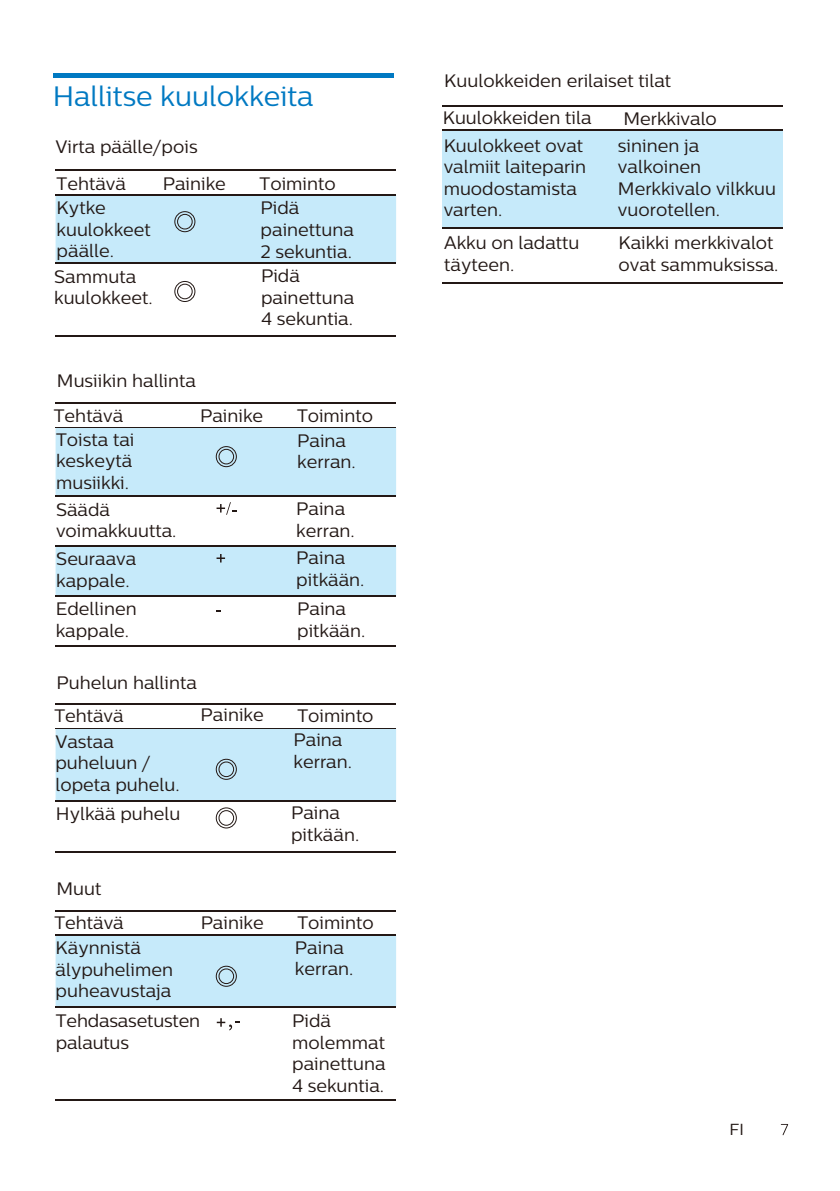
<style>
.page{position:relative;width:840px;height:1191px;background:#fff}
.page>*{position:absolute;margin:0;border:0;box-sizing:border-box;transform-origin:0 0}
.t1{font:28px "Centrale Sans";color:#0079c2}
.t2{font:18px/21.6px "Centrale Sans";color:#231815}
.t3{font:16px "Centrale Sans";color:#231815}
</style>
<div class="page">
<svg style="left:780px;top:1124px;width:7px;height:11px"></svg>
<div style="left:607px;top:130px;width:175px;height:98px;background:#c6eafa"></div>
<div style="left:442px;top:130px;width:165px;height:98px;background:#c6eafa"></div>
<hr style="left:442px;top:105px;width:165px;height:1px;background:#231815">
<hr style="left:607px;top:105px;width:175px;height:1px;background:#231815">
<hr style="left:442px;top:130px;width:165px;height:1px;background:#231815">
<hr style="left:607px;top:130px;width:175px;height:1px;background:#231815">
<hr style="left:442px;top:227px;width:165px;height:1px;background:#231815">
<hr style="left:607px;top:227px;width:175px;height:1px;background:#231815">
<hr style="left:442px;top:282px;width:165px;height:1px;background:#231815">
<hr style="left:607px;top:282px;width:175px;height:1px;background:#231815">
<div style="left:56px;top:195px;width:340px;height:68px;background:#c6eafa"></div>
<hr style="left:56px;top:170px;width:96px;height:1px;background:#231815">
<hr style="left:152px;top:170px;width:91px;height:1px;background:#231815">
<hr style="left:243px;top:170px;width:153px;height:1px;background:#231815">
<hr style="left:56px;top:194px;width:96px;height:1px;background:#231815">
<hr style="left:152px;top:194px;width:91px;height:1px;background:#231815">
<hr style="left:243px;top:194px;width:153px;height:1px;background:#231815">
<hr style="left:56px;top:263px;width:96px;height:1px;background:#231815">
<hr style="left:152px;top:263px;width:91px;height:1px;background:#231815">
<hr style="left:243px;top:263px;width:153px;height:1px;background:#231815">
<hr style="left:56px;top:335px;width:96px;height:1px;background:#231815">
<hr style="left:152px;top:335px;width:91px;height:1px;background:#231815">
<hr style="left:243px;top:335px;width:153px;height:1px;background:#231815">
<svg style="left:56px;top:428px;width:340px;height:167px;fill:#c6eafa"></svg>
<hr style="left:56px;top:403px;width:133px;height:1px;background:#231815">
<hr style="left:189px;top:403px;width:97px;height:1px;background:#231815">
<hr style="left:286px;top:403px;width:110px;height:1px;background:#231815">
<hr style="left:56px;top:427px;width:133px;height:1px;background:#231815">
<hr style="left:189px;top:427px;width:97px;height:1px;background:#231815">
<hr style="left:286px;top:427px;width:110px;height:1px;background:#231815">
<hr style="left:56px;top:496px;width:133px;height:1px;background:#231815">
<hr style="left:189px;top:496px;width:97px;height:1px;background:#231815">
<hr style="left:286px;top:496px;width:110px;height:1px;background:#231815">
<hr style="left:56px;top:545px;width:133px;height:1px;background:#231815">
<hr style="left:189px;top:545px;width:97px;height:1px;background:#231815">
<hr style="left:286px;top:545px;width:110px;height:1px;background:#231815">
<hr style="left:56px;top:595px;width:133px;height:1px;background:#231815">
<hr style="left:189px;top:595px;width:97px;height:1px;background:#231815">
<hr style="left:286px;top:595px;width:110px;height:1px;background:#231815">
<hr style="left:56px;top:645px;width:133px;height:1px;background:#231815">
<hr style="left:189px;top:645px;width:97px;height:1px;background:#231815">
<hr style="left:286px;top:645px;width:110px;height:1px;background:#231815">
<svg style="left:216px;top:502px;width:20px;height:13px"></svg>
<svg style="left:216px;top:554px;width:9px;height:8px"></svg>
<div style="left:56px;top:728px;width:340px;height:72px;background:#c6eafa"></div>
<hr style="left:56px;top:703px;width:108px;height:1px;background:#231815">
<hr style="left:164px;top:703px;width:114px;height:1px;background:#231815">
<hr style="left:278px;top:703px;width:118px;height:1px;background:#231815">
<hr style="left:56px;top:727px;width:108px;height:1px;background:#231815">
<hr style="left:164px;top:727px;width:114px;height:1px;background:#231815">
<hr style="left:278px;top:727px;width:118px;height:1px;background:#231815">
<hr style="left:56px;top:800px;width:108px;height:1px;background:#231815">
<hr style="left:164px;top:800px;width:114px;height:1px;background:#231815">
<hr style="left:278px;top:800px;width:118px;height:1px;background:#231815">
<hr style="left:56px;top:851px;width:108px;height:1px;background:#231815">
<hr style="left:164px;top:851px;width:114px;height:1px;background:#231815">
<hr style="left:278px;top:851px;width:118px;height:1px;background:#231815">
<hr style="left:53px;top:73px;width:340px;height:4px;background:#0079c2">
<div style="left:174px;top:211px;width:21px;height:21px;border:1px solid #231815;border-radius:50%"></div>
<div style="left:177px;top:214px;width:15px;height:15px;border:1px solid #231815;border-radius:50%"></div>
<div style="left:174px;top:281px;width:21px;height:21px;border:1px solid #231815;border-radius:50%"></div>
<div style="left:177px;top:284px;width:15px;height:15px;border:1px solid #231815;border-radius:50%"></div>
<div style="left:216px;top:446px;width:21px;height:21px;border:1px solid #231815;border-radius:50%"></div>
<div style="left:218px;top:449px;width:16px;height:15px;border:1px solid #231815;border-radius:50%"></div>
<div style="left:216px;top:758px;width:21px;height:22px;border:1px solid #231815;border-radius:50%"></div>
<div style="left:218px;top:761px;width:16px;height:16px;border:1px solid #231815;border-radius:50%"></div>
<div style="left:216px;top:807px;width:21px;height:21px;border:1px solid #231815;border-radius:50%"></div>
<div style="left:218px;top:810px;width:16px;height:15px;border:1px solid #231815;border-radius:50%"></div>
<div style="left:56px;top:935px;width:340px;height:71px;background:#c6eafa"></div>
<hr style="left:56px;top:910px;width:108px;height:1px;background:#231815">
<hr style="left:164px;top:910px;width:114px;height:1px;background:#231815">
<hr style="left:278px;top:910px;width:118px;height:1px;background:#231815">
<hr style="left:56px;top:934px;width:108px;height:1px;background:#231815">
<hr style="left:164px;top:934px;width:114px;height:1px;background:#231815">
<hr style="left:278px;top:934px;width:118px;height:1px;background:#231815">
<hr style="left:56px;top:1006px;width:108px;height:1px;background:#231815">
<hr style="left:164px;top:1006px;width:114px;height:1px;background:#231815">
<hr style="left:278px;top:1006px;width:118px;height:1px;background:#231815">
<hr style="left:56px;top:1099px;width:108px;height:1px;background:#231815">
<hr style="left:164px;top:1099px;width:114px;height:1px;background:#231815">
<hr style="left:278px;top:1099px;width:118px;height:1px;background:#231815">
<div style="left:216px;top:965px;width:21px;height:21px;border:1px solid #231815;border-radius:50%"></div>
<div style="left:218px;top:968px;width:16px;height:16px;border:1px solid #231815;border-radius:50%"></div>
<svg style="left:217px;top:1018px;width:23px;height:12px"></svg>
<h1 class="t1" style="left:53px;top:80px;width:262px">Hallitse kuulokkeita</h1>
<p class="t2" style="left:55px;top:136px;width:143px">Virta päälle/pois</p>
<p class="t2" style="left:57px;top:172px;width:71px">Tehtävä</p>
<p class="t2" style="left:163px;top:172px;width:64px">Painike</p>
<p class="t2" style="left:259px;top:173px;width:78px">Toiminto</p>
<p class="t2" style="left:57px;top:196px;width:96px">Kytke kuulokkeet päälle.</p>
<p class="t2" style="left:54px;top:265px;width:100px">Sammuta kuulokkeet.</p>
<p class="t2" style="left:57px;top:370px;width:140px">Musiikin hallinta</p>
<p class="t2" style="left:260px;top:197px;width:95px">Pidä painettuna<br>2 sekuntia.</p>
<p class="t2" style="left:261px;top:265px;width:95px">Pidä painettuna<br>4 sekuntia.</p>
<p class="t2" style="left:54px;top:405px;width:71px">Tehtävä</p>
<p class="t2" style="left:200px;top:404px;width:64px">Painike</p>
<p class="t2" style="left:297px;top:405px;width:78px">Toiminto</p>
<p class="t2" style="left:56px;top:428px;width:80px;text-align:justify">Toista tai keskeytä musiikki.</p>
<p class="t2" style="left:297px;top:429px;width:60px">Paina kerran.</p>
<p class="t2" style="left:56px;top:498px;width:122px">Säädä voimakkuutta.</p>
<p class="t2" style="left:296px;top:497px;width:60px">Paina kerran.</p>
<p class="t2" style="left:56px;top:547px;width:81px">Seuraava kappale.</p>
<p class="t2" style="left:296px;top:547px;width:70px">Paina pitkään.</p>
<p class="t2" style="left:56px;top:597px;width:82px">Edellinen kappale.</p>
<p class="t2" style="left:56px;top:672px;width:142px">Puhelun hallinta</p>
<p class="t2" style="left:297px;top:598px;width:70px">Paina pitkään.</p>
<p class="t2" style="left:54px;top:704px;width:71px">Tehtävä</p>
<p class="t2" style="left:200px;top:704px;width:64px">Painike</p>
<p class="t2" style="left:297px;top:704px;width:78px">Toiminto</p>
<p class="t2" style="left:55px;top:730px;width:126px">Vastaa puheluun / lopeta puhelu.</p>
<p class="t2" style="left:293px;top:729px;width:60px">Paina kerran.</p>
<p class="t2" style="left:56px;top:802px;width:126px">Hylkää puhelu</p>
<p class="t2" style="left:56px;top:878px;width:46px">Muut</p>
<p class="t2" style="left:291px;top:802px;width:70px">Paina pitkään.</p>
<p class="t2" style="left:54px;top:911px;width:71px">Tehtävä</p>
<p class="t2" style="left:200px;top:911px;width:64px">Painike</p>
<p class="t2" style="left:297px;top:911px;width:78px">Toiminto</p>
<p class="t2" style="left:56px;top:936px;width:119px">Käynnistä älypuhelimen puheavustaja</p>
<p class="t2" style="left:56px;top:1009px;width:146px">Tehdasasetusten palautus</p>
<p class="t2" style="left:295px;top:936px;width:60px">Paina kerran.</p>
<p class="t2" style="left:292px;top:1009px;width:95px">Pidä molemmat painettuna<br>4 sekuntia.</p>
<p class="t2" style="left:444px;top:70px;width:228px">Kuulokkeiden erilaiset tilat</p>
<p class="t2" style="left:442px;top:107px;width:150px">Kuulokkeiden tila</p>
<p class="t2" style="left:623px;top:108px;width:95px">Merkkivalo</p>
<p class="t2" style="left:443px;top:134px;width:144px">Kuulokkeet ovat valmiit laiteparin muodostamista varten.</p>
<p class="t2" style="left:617px;top:134px;width:160px">sininen ja valkoinen<br>Merkkivalo vilkkuu vuorotellen.</p>
<p class="t2" style="left:444px;top:232px;width:137px">Akku on ladattu täyteen.</p>
<p class="t2" style="left:618px;top:232px;width:161px">Kaikki merkkivalot ovat sammuksissa.</p>
<p class="t3" style="left:729px;top:1120px;width:16px">FI</p>
</div>
